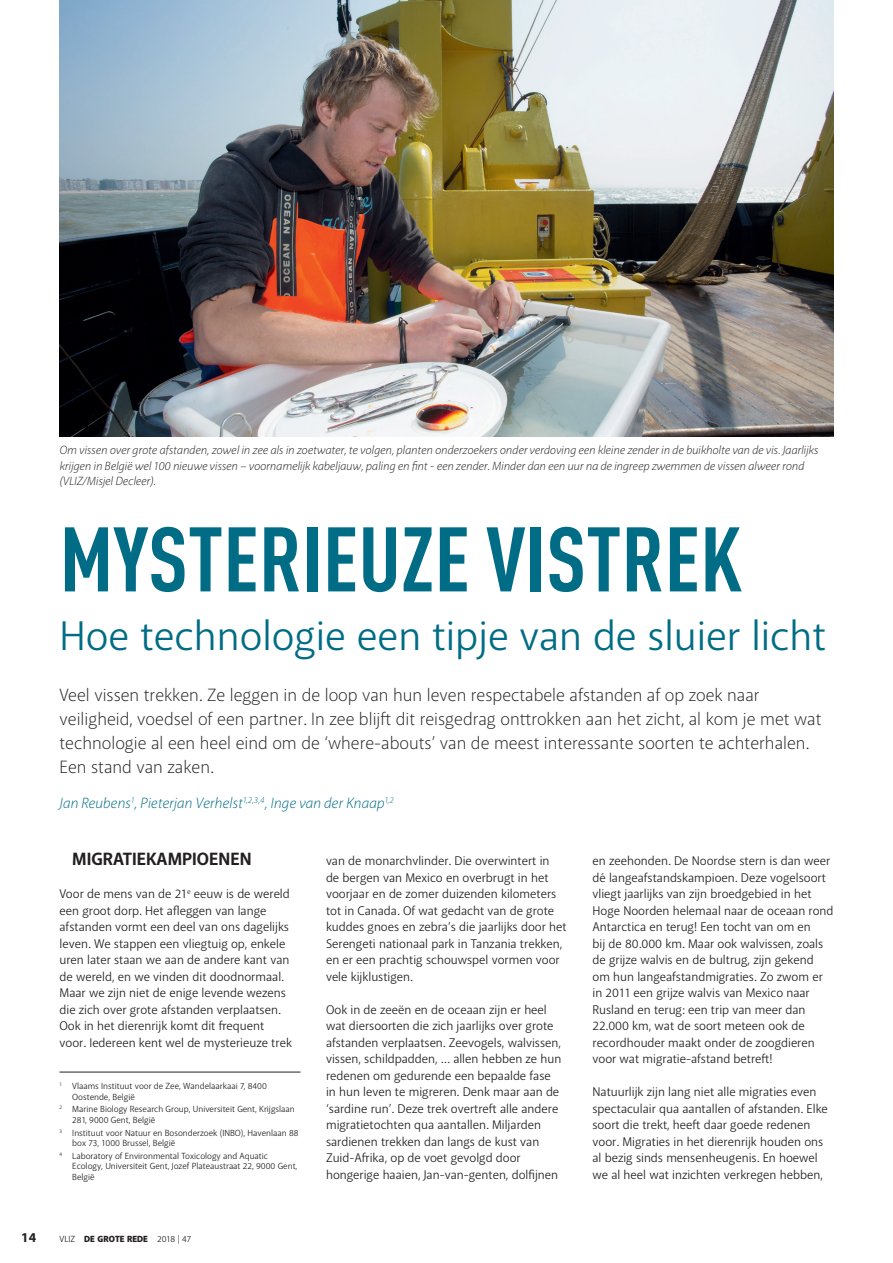
<style>
.page{position:relative;width:893px;height:1263px;background:#fff}
.page>*{position:absolute;margin:0;border:0;box-sizing:border-box;transform-origin:0 0}
.t1{font:700 90px "DIN Cond";color:#006c85}
.t2{font:42px "Akagi Pro";color:#006c85}
.t3{font:300 18px/24px "Akagi Pro";color:#231f20}
.t4{font:700 18px "Akagi Pro";color:#231f20}
.t5{font:italic 300 15px "Akagi Pro";color:#006c85}
.t6{font:700 13.5px "Myriad Pro";color:#231f20}
.t7{font:12.75px/16.5px "Akagi Pro";color:#231f20}
.t8{font:italic 300 12px/15.8px "Akagi Pro";letter-spacing:-.005em;color:#231f20}
.t9{font:9px/10.5px "Akagi Pro";color:#231f20}
.s1{font-weight:900}
</style>
<div class="page">
<hr style="left:60px;top:1072px;width:240px;height:1px;background:#231f20">
<img style="left:60px;top:0;width:773px;height:436px">
<p class="t8" style="left:60px;top:442px;width:760px">Om vissen over grote afstanden, zowel in zee als in zoetwater, te volgen, planten onderzoekers onder verdoving een kleine zender in de buikholte van de vis. Jaarlijks krijgen in België wel 100 nieuwe vissen – voornamelijk kabeljauw, paling en fint - een zender. Minder dan een uur na de ingreep zwemmen de vissen alweer rond (VLIZ/Misjel Decleer).</p>
<h1 class="t1" style="left:60px;top:504px;width:684px">MYSTERIEUZE VISTREK</h1>
<h2 class="t2" style="left:60px;top:611px;width:768px">Hoe technologie een tipje van de sluier licht</h2>
<p class="t3" style="left:60px;top:683px;width:763px">Veel vissen trekken. Ze leggen in de loop van hun leven respectabele afstanden af op zoek naar veiligheid, voedsel of een partner. In zee blijft dit reisgedrag onttrokken aan het zicht, al kom je met wat technologie al een heel eind om de ‘where-abouts’ van de meest interessante soorten te achterhalen.<br>Een stand van zaken.</p>
<p class="t5" style="left:60px;top:794px;width:336px">Jan Reubens<sup>1</sup>, Pieterjan Verhelst<sup>1,2,3,4</sup>, Inge van der Knaap<sup>1,2</sup></p>
<h3 class="t4" style="left:72px;top:848px;width:181px">MIGRATIEKAMPIOENEN</h3>
<p class="t7" style="left:60px;top:886px;width:234px">Voor de mens van de 21<sup>e</sup> eeuw is de wereld een groot dorp. Het afleggen van lange afstanden vormt een deel van ons dagelijks leven. We stappen een vliegtuig op, enkele uren later staan we aan de andere kant van de wereld, en we vinden dit doodnormaal.<br>Maar we zijn niet de enige levende wezens die zich over grote afstanden verplaatsen.<br>Ook in het dierenrijk komt dit frequent voor. Iedereen kent wel de mysterieuze trek</p>
<p class="t9" style="left:72px;top:1081px;width:196px;text-indent:-13px"><sup>1</sup> Vlaams Instituut voor de Zee, Wandelaarkaai 7, 8400<br>Oostende, België</p>
<p class="t9" style="left:72px;top:1104px;width:224px;text-indent:-13px"><sup>2</sup> Marine Biology Research Group, Universiteit Gent, Krijgslaan<br>281, 9000 Gent, België</p>
<p class="t9" style="left:72px;top:1127px;width:228px;text-indent:-13px"><sup>3</sup> Instituut voor Natuur en Bosonderzoek (INBO), Havenlaan 88 box 73, 1000 Brussel, België</p>
<p class="t9" style="left:72px;top:1150px;width:227px;text-indent:-13px"><sup>4</sup> Laboratory of Environmental Toxicology and Aquatic<br>Ecology, Universiteit Gent, Jozef Plateaustraat 22, 9000 Gent,<br>België</p>
<p class="t6" style="left:21px;top:1229px;width:16px">14</p>
<p class="t9" style="left:60px;top:1233px;width:133px">VLIZ <span class="s1">DE GROTE REDE</span> 2018 | 47</p>
<p class="t7" style="left:326px;top:853px;width:242px">van de monarchvlinder. Die overwintert in<br>de bergen van Mexico en overbrugt in het voorjaar en de zomer duizenden kilometers tot in Canada. Of wat gedacht van de grote kuddes gnoes en zebra’s die jaarlijks door het Serengeti nationaal park in Tanzania trekken, en er een prachtig schouwspel vormen voor vele kijklustigen.</p>
<p class="t7" style="left:326px;top:1001px;width:237px">Ook in de zeeën en de oceaan zijn er heel wat diersoorten die zich jaarlijks over grote afstanden verplaatsen. Zeevogels, walvissen, vissen, schildpadden, … allen hebben ze hun redenen om gedurende een bepaalde fase in hun leven te migreren. Denk maar aan de ‘sardine run’. Deze trek overtreft alle andere migratietochten qua aantallen. Miljarden sardienen trekken dan langs de kust van Zuid-Afrika, op de voet gevolgd door hongerige haaien, Jan-van-genten, dolfijnen</p>
<p class="t7" style="left:592px;top:853px;width:242px">en zeehonden. De Noordse stern is dan weer dé langeafstandskampioen. Deze vogelsoort vliegt jaarlijks van zijn broedgebied in het Hoge Noorden helemaal naar de oceaan rond Antarctica en terug! Een tocht van om en<br>bij de 80.000 km. Maar ook walvissen, zoals de grijze walvis en de bultrug, zijn gekend om hun langeafstandmigraties. Zo zwom er in 2011 een grijze walvis van Mexico naar Rusland en terug: een trip van meer dan 22.000 km, wat de soort meteen ook de recordhouder maakt onder de zoogdieren voor wat migratie-afstand betreft!</p>
<p class="t7" style="left:592px;top:1084px;width:237px">Natuurlijk zijn lang niet alle migraties even spectaculair qua aantallen of afstanden. Elke soort die trekt, heeft daar goede redenen voor. Migraties in het dierenrijk houden ons al bezig sinds mensenheugenis. En hoewel we al heel wat inzichten verkregen hebben,</p>
</div>
